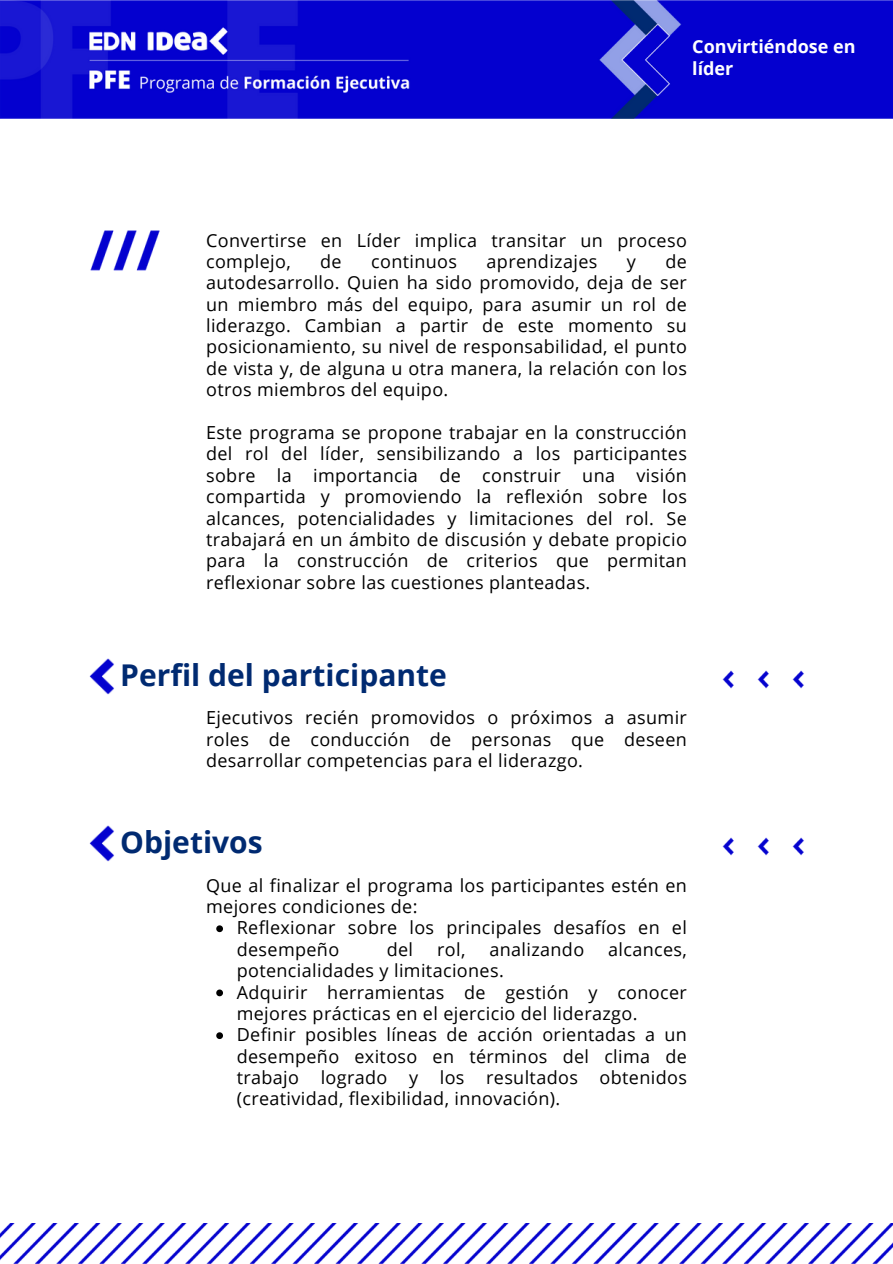
<style>
.page{position:relative;width:893px;height:1264px;background:#fff}
.page>*{position:absolute;margin:0;border:0;box-sizing:border-box;transform-origin:0 0}
.t1{font:700 30px "Open Sans";color:#002a71}
.t2{font:18px/21.3px "Open Sans";letter-spacing:.02em;color:#000}
.t3{font:700 18px "Open Sans";color:#fff}
</style>
<div class="page">
<img style="left:0;top:1223px;width:892px;height:39px">
<img style="left:90px;top:230px;width:70px;height:41px">
<img style="left:722px;top:670px;width:82px;height:18px">
<img style="left:89px;top:658px;width:25px;height:36px">
<img style="left:0;top:0;width:892px;height:118px">
<svg style="left:216px;top:925px;width:7px;height:7px"></svg>
<svg style="left:216px;top:989px;width:7px;height:7px"></svg>
<svg style="left:216px;top:1032px;width:7px;height:7px"></svg>
<img style="left:722px;top:838px;width:82px;height:18px">
<img style="left:89px;top:825px;width:25px;height:36px">
<p class="t3" style="left:692px;top:34px;width:165px">Convirtiéndose en</p>
<p class="t3" style="left:692px;top:55px;width:43px">líder</p>
<p class="t2" style="left:206px;top:229px;width:482px">Convertirse en Líder implica transitar un proceso complejo,</p>
<p class="t2" style="left:206px;top:250px;width:482px;text-align:justify;text-indent:459px">de autodesarrollo. Quien ha sido promovido, deja de ser un miembro más del equipo, para asumir un rol de liderazgo. Cambian a partir de este momento su posicionamiento, su nivel de responsabilidad, el punto de vista y, de alguna u otra manera, la relación con los otros miembros del equipo.</p>
<p class="t2" style="left:206px;top:421px;width:482px;text-align:justify">Este programa se propone trabajar en la construcción del rol del líder, sensibilizando a los participantes sobre la importancia de construir una visión compartida y promoviendo la reflexión sobre los alcances, potencialidades y limitaciones del rol. Se trabajará en un ámbito de discusión y debate propicio para la construcción de criterios que permitan reflexionar sobre las cuestiones planteadas.</p>
<p class="t2" style="left:320px;top:250px;width:23px">de</p>
<p class="t2" style="left:371px;top:250px;width:87px">continuos</p>
<p class="t2" style="left:486px;top:250px;width:112px">aprendizajes</p>
<p class="t2" style="left:627px;top:250px;width:11px">y</p>
<p class="t1" style="left:120px;top:654px;width:328px">Perfil del participante</p>
<p class="t2" style="left:206px;top:706px;width:482px;text-align:justify">Ejecutivos recién promovidos o próximos a asumir roles de conducción de personas que deseen desarrollar competencias para el liderazgo.</p>
<p class="t1" style="left:120px;top:821px;width:144px">Objetivos</p>
<p class="t2" style="left:206px;top:874px;width:482px">Que al finalizar el programa los participantes estén en mejores condiciones de:</p>
<p class="t2" style="left:237px;top:916px;width:451px">Reflexionar sobre los principales desafíos en el desempeño</p>
<p class="t2" style="left:387px;top:938px;width:28px">del</p>
<p class="t2" style="left:437px;top:938px;width:30px">rol,</p>
<p class="t2" style="left:489px;top:938px;width:96px">analizando</p>
<p class="t2" style="left:608px;top:938px;width:80px">alcances,</p>
<p class="t2" style="left:237px;top:959px;width:268px">potencialidades y limitaciones.</p>
<p class="t2" style="left:237px;top:980px;width:451px">Adquirir herramientas de gestión y conocer mejores prácticas en el ejercicio del liderazgo.</p>
<p class="t2" style="left:237px;top:1023px;width:451px;text-align:justify">Definir posibles líneas de acción orientadas a un desempeño exitoso en términos del clima de trabajo logrado y los resultados obtenidos (creatividad, flexibilidad, innovación).</p>
</div>
